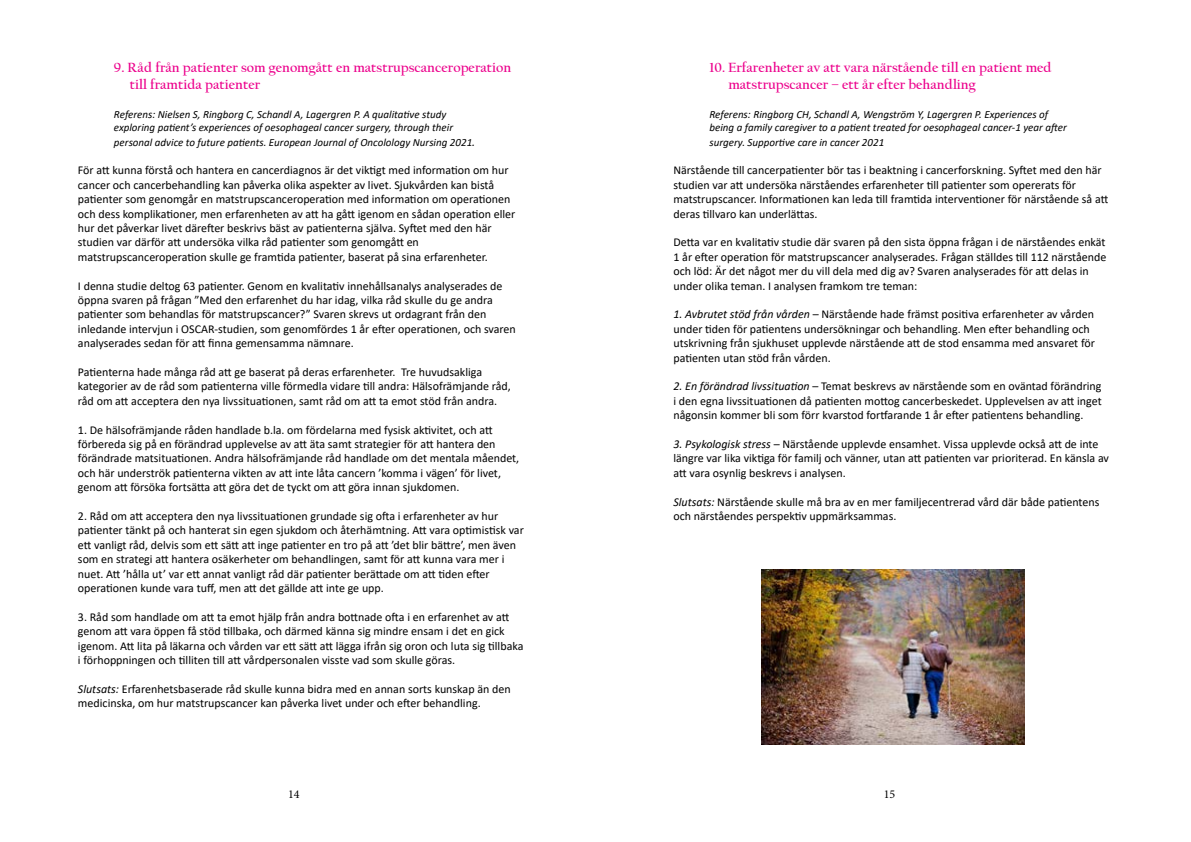
<style>
.page{position:relative;width:1191px;height:842px;background:#fff}
.page>*{position:absolute;margin:0;border:0;box-sizing:border-box;transform-origin:0 0}
.t1{font:700 14px/16.8px "Californian FB";color:#ec008c}
.t2{font:12px/14.4px "Calibri";color:#000}
.t3{font:12px "Minion Pro";color:#000}
.t4{font:italic 11px/13.2px "Calibri";color:#000}
.s1{font-size:12px}
.s2{font-style:italic}
</style>
<div class="page">
<img style="left:762px;top:570px;width:262px;height:174px">
<p class="t1" style="left:130px;top:59px;width:383px;text-indent:-16px">9. Råd från patienter som genomgått en matstrupscanceroperation till framtida patienter</p>
<p class="t4" style="left:114px;top:107px;width:341px">Referens: Nielsen S, Ringborg C, Schandl A, Lagergren P. A qualitative study exploring patient’s experiences of oesophageal cancer surgery, through their</p>
<p class="t4" style="left:114px;top:135px;width:363px">personal advice to future patients. European Journal of Oncolology Nursing 2021<span class="s1">.</span></p>
<p class="t2" style="left:78px;top:163px;width:439px">För att kunna förstå och hantera en cancerdiagnos är det viktigt med information om hur cancer och cancerbehandling kan påverka olika aspekter av livet. Sjukvården kan bistå patienter som genomgår en matstrupscanceroperation med information om operationen och dess komplikationer, men erfarenheten av att ha gått igenom en sådan operation eller hur det påverkar livet därefter beskrivs bäst av patienterna själva. Syftet med den här studien var därför att undersöka vilka råd patienter som genomgått en matstrupscanceroperation skulle ge framtida patienter, baserat på sina erfarenheter.</p>
<p class="t2" style="left:78px;top:278px;width:439px">I denna studie deltog 63 patienter. Genom en kvalitativ innehållsanalys analyserades de öppna svaren på frågan ”Med den erfarenhet du har idag, vilka råd skulle du ge andra patienter som behandlas för matstrupscancer?” Svaren skrevs ut ordagrant från den inledande intervjun i OSCAR-studien, som genomfördes 1 år efter operationen, och svaren analyserades sedan för att finna gemensamma nämnare.</p>
<p class="t2" style="left:78px;top:364px;width:434px">Patienterna hade många råd att ge baserat på deras erfarenheter. Tre huvudsakliga kategorier av de råd som patienterna ville förmedla vidare till andra: Hälsofrämjande råd, råd om att acceptera den nya livssituationen, samt råd om att ta emot stöd från andra.</p>
<p class="t2" style="left:78px;top:422px;width:443px">1. De hälsofrämjande råden handlade b.la. om fördelarna med fysisk aktivitet, och att förbereda sig på en förändrad upplevelse av att äta samt strategier för att hantera den förändrade matsituationen. Andra hälsofrämjande råd handlade om det mentala måendet, och här underströk patienterna vikten av att inte låta cancern ’komma i vägen’ för livet, genom att försöka fortsätta att göra det de tyckt om att göra innan sjukdomen.</p>
<p class="t2" style="left:78px;top:508px;width:447px">2. Råd om att acceptera den nya livssituationen grundade sig ofta i erfarenheter av hur patienter tänkt på och hanterat sin egen sjukdom och återhämtning. Att vara optimistisk var ett vanligt råd, delvis som ett sätt att inge patienter en tro på att ’det blir bättre’, men även som en strategi att hantera osäkerheter om behandlingen, samt för att kunna vara mer i nuet. Att ’hålla ut’ var ett annat vanligt råd där patienter berättade om att tiden efter operationen kunde vara tuff, men att det gällde att inte ge upp.</p>
<p class="t2" style="left:78px;top:609px;width:447px">3. Råd som handlade om att ta emot hjälp från andra bottnade ofta i en erfarenhet av att genom att vara öppen få stöd tillbaka, och därmed känna sig mindre ensam i det en gick igenom. Att lita på läkarna och vården var ett sätt att lägga ifrån sig oron och luta sig tillbaka i förhoppningen och tilliten till att vårdpersonalen visste vad som skulle göras.</p>
<p class="t2" style="left:78px;top:681px;width:434px"><span class="s2">Slutsats:</span> Erfarenhetsbaserade råd skulle kunna bidra med en annan sorts kunskap än den medicinska, om hur matstrupscancer kan påverka livet under och efter behandling.</p>
<p class="t1" style="left:728px;top:59px;width:325px;text-indent:-19px">10. Erfarenheter av att vara närstående till en patient med matstrupscancer – ett år efter behandling</p>
<p class="t4" style="left:709px;top:107px;width:359px">Referens: Ringborg CH, Schandl A, Wengström Y, Lagergren P. Experiences of being a family caregiver to a patient treated for oesophageal cancer-1 year after</p>
<p class="t4" style="left:709px;top:135px;width:176px">surgery. Supportive care in cancer 2021</p>
<p class="t2" style="left:673px;top:163px;width:436px">Närstående till cancerpatienter bör tas i beaktning i cancerforskning. Syftet med den här studien var att undersöka närståendes erfarenheter till patienter som opererats för matstrupscancer. Informationen kan leda till framtida interventioner för närstående så att deras tillvaro kan underlättas.</p>
<p class="t2" style="left:673px;top:235px;width:434px">Detta var en kvalitativ studie där svaren på den sista öppna frågan i de närståendes enkät 1 år efter operation för matstrupscancer analyserades. Frågan ställdes till 112 närstående och löd: Är det något mer du vill dela med dig av? Svaren analyserades för att delas in under olika teman. I analysen framkom tre teman:</p>
<p class="t2" style="left:673px;top:307px;width:423px"><span class="s2">1. Avbrutet stöd från vården</span> – Närstående hade främst positiva erfarenheter av vården under tiden för patientens undersökningar och behandling. Men efter behandling och utskrivning från sjukhuset upplevde närstående att de stod ensamma med ansvaret för patienten utan stöd från vården.</p>
<p class="t2" style="left:673px;top:379px;width:430px;text-align:justify"><span class="s2">2. En förändrad livssituation</span> – Temat beskrevs av närstående som en oväntad förändring i den egna livssituationen då patienten mottog cancerbeskedet. Upplevelsen av att inget någonsin kommer bli som förr kvarstod fortfarande 1 år efter patientens behandling.</p>
<p class="t2" style="left:673px;top:436px;width:437px"><span class="s2">3. Psykologisk stress</span> – Närstående upplevde ensamhet. Vissa upplevde också att de inte längre var lika viktiga för familj och vänner, utan att patienten var prioriterad. En känsla av att vara osynlig beskrevs i analysen.</p>
<p class="t2" style="left:673px;top:494px;width:427px"><span class="s2">Slutsats:</span> Närstående skulle må bra av en mer familjecentrerad vård där både patientens och närståendes perspektiv uppmärksammas.</p>
<p class="t3" style="left:288px;top:786px;width:13px">14</p>
<p class="t3" style="left:883px;top:786px;width:13px">15</p>
</div>
